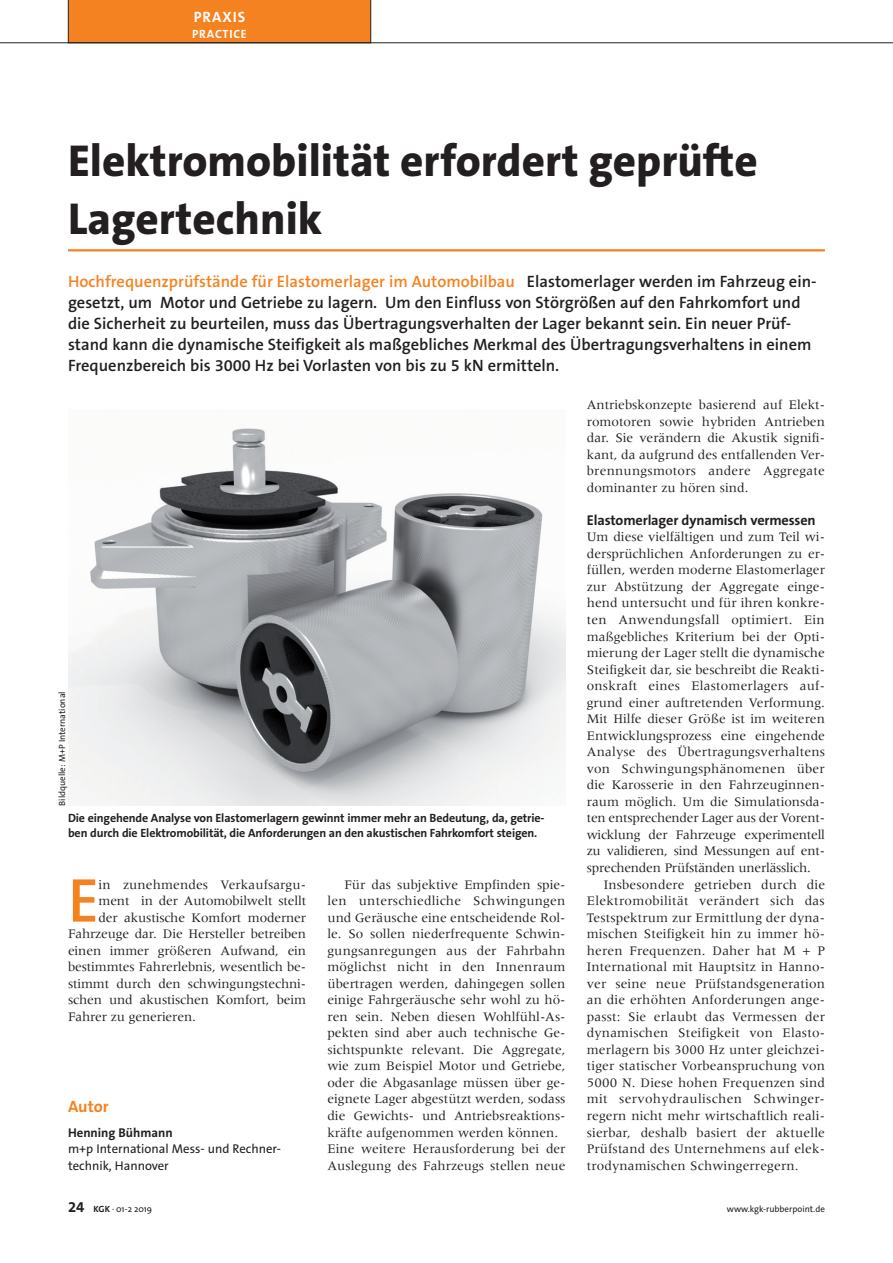
<style>
.page{position:relative;width:893px;height:1263px;background:#fff}
.page>*{position:absolute;margin:0;border:0;box-sizing:border-box;transform-origin:0 0}
._02_gt_bd_in{font:600 62.55px "The Sans Os F";color:#f58220}
._03_tt_st_longware{font:800 45px/58.5px "The Sans Os F";color:#231f20}
._03_tt_vr{font:600 16.5px/21px "The Sans Os F";color:#231f20}
._04_k1_st{font:700 16.5px "The Sans Os F";color:#f58220}
.t1{font:700 15px "The Sans Os F";letter-spacing:.065em;color:#fff}
.t2{font:700 15px "The Sans Os F";color:#231f20}
._02_gt_bd_zw{font:700 14.25px "The Sans Os F";letter-spacing:-.01em;color:#231f20}
._02_gt_bd_ep{font:13.5px/16.5px "Meridien LT Std";letter-spacing:.005em;color:#231f20;text-align:justify}
._02_gt_bd_e0{font:13.5px/16.5px "Meridien LT Std";color:#231f20;text-align:justify}
._02_gt_bd_in-2{font:13.5px "Meridien LT Std";letter-spacing:-.01em;color:#231f20}
._04_k1_bd_e0{font:12.75px/16.5px "The Sans Os F";color:#231f20}
._01_gt_bu_st{font:700 12px/15px "The Sans Os F";letter-spacing:-.01em;color:#231f20}
.t3{font:700 12px "The Sans Os F";letter-spacing:.065em;color:#fff}
._01_gt_bu_qu{font:9px "The Sans Os F";color:#231f20}
.s1{color:#f58220}
.s2{font-weight:700}
</style>
<div class="page">
<div style="left:68px;top:0;width:303px;height:43px;background:#f58220"></div>
<hr style="left:0;top:43px;width:893px;height:1px;background:#231f20">
<img style="left:68px;top:428px;width:498px;height:378px">
<hr style="left:68px;top:249px;width:757px;height:2px;background:#f58220">
<p class="t1" style="left:194px;top:7px;width:53px">PRAXIS</p>
<p class="t3" style="left:192px;top:26px;width:56px">PRACTICE</p>
<p class="_03_tt_st_longware" style="left:68px;top:132px;width:691px">Elektromobilität erfordert geprüfte<br>Lagertechnik</p>
<p class="_03_tt_vr" style="left:68px;top:271px;width:750px"><span class="s1">Hochfrequenzprüfstände für Elastomerlager im Automobilbau</span> Elastomerlager werden im Fahrzeug ein&shy;gesetzt, um Motor und Getriebe zu lagern. Um den Einfluss von Störgrößen auf den Fahrkomfort und die Sicherheit zu beurteilen, muss das Übertragungsverhalten der Lager bekannt sein. Ein neuer Prüf&shy;stand kann die dynamische Steifigkeit als maßgebliches Merkmal des Übertragungsverhaltens in einem Frequenzbereich bis 3000 Hz bei Vorlasten von bis zu 5 kN ermitteln.</p>
<p class="_01_gt_bu_qu" style="left:56px;top:806px;width:116px;rotate:-90deg">Bildquelle: M+P International</p>
<p class="_01_gt_bu_st" style="left:68px;top:811px;width:478px">Die eingehende Analyse von Elastomerlagern gewinnt immer mehr an Bedeutung, da, getrie&shy;ben durch die Elektromobilität, die Anforderungen an den akustischen Fahrkomfort steigen.</p>
<p class="_02_gt_bd_in" style="left:68px;top:860px;width:33px">E</p>
<p class="_02_gt_bd_in-2" style="left:99px;top:877px;width:209px">in zunehmendes Verkaufsargu-</p>
<p class="_02_gt_bd_in-2" style="left:99px;top:893px;width:209px">ment in der Automobilwelt stellt</p>
<p class="_02_gt_bd_in-2" style="left:99px;top:910px;width:209px">der akustische Komfort moderner</p>
<p class="_02_gt_bd_in-2" style="left:68px;top:926px;width:240px">Fahrzeuge dar. Die Hersteller betreiben</p>
<p class="_02_gt_bd_in-2" style="left:68px;top:943px;width:240px">einen immer größeren Aufwand, ein</p>
<p class="_02_gt_bd_in-2" style="left:68px;top:959px;width:240px">bestimmtes Fahrerlebnis, wesentlich be-</p>
<p class="_02_gt_bd_in-2" style="left:68px;top:976px;width:240px">stimmt durch den schwingungstechni-</p>
<p class="_02_gt_bd_in-2" style="left:68px;top:992px;width:240px">schen und akustischen Komfort, beim</p>
<p class="_02_gt_bd_in-2" style="left:68px;top:1009px;width:129px">Fahrer zu generieren.</p>
<p class="_04_k1_st" style="left:68px;top:1095px;width:42px">Autor</p>
<p class="_04_k1_bd_e0" style="left:68px;top:1124px;width:214px"><span class="s2">Henning Bühmann<br></span>m+p International Mess- und Rechner&shy;technik, Hannover</p>
<p class="_02_gt_bd_ep" style="left:327px;top:876px;width:240px;text-indent:17px">Für das subjektive Empfinden spie&shy;len unterschiedliche Schwingungen und Geräusche eine entscheidende Rol&shy;le. So sollen niederfrequente Schwin&shy;gungsanregungen aus der Fahrbahn möglichst nicht in den Innenraum übertragen werden, dahingegen sollen einige Fahrgeräusche sehr wohl zu hö&shy;ren sein. Neben diesen Wohlfühl-As&shy;pekten sind aber auch technische Ge&shy;sichtspunkte relevant. Die Aggregate, wie zum Beispiel Motor und Getriebe, oder die Abgasanlage müssen über ge&shy;eignete Lager abgestützt werden, sodass die Gewichts- und Antriebsreaktions&shy;kräfte aufgenommen werden können.</p>
<p class="_02_gt_bd_e0" style="left:327px;top:1140px;width:240px">Eine weitere Herausforderung bei der<br>Auslegung des Fahrzeugs stellen neue</p>
<p class="_02_gt_bd_e0" style="left:587px;top:396px;width:240px">Antriebskonzepte basierend auf Elekt&shy;romotoren sowie hybriden Antrieben dar. Sie verändern die Akustik signifi&shy;kant, da aufgrund des entfallenden Ver&shy;brennungsmotors andere Aggregate dominanter zu hören sind.</p>
<p class="_02_gt_bd_zw" style="left:587px;top:511px;width:230px">Elastomerlager dynamisch vermessen</p>
<p class="_02_gt_bd_e0" style="left:587px;top:529px;width:240px">Um diese vielfältigen und zum Teil wi&shy;dersprüchlichen Anforderungen zu er&shy;füllen, werden moderne Elastomerlager zur Abstützung der Aggregate einge&shy;hend untersucht und für ihren konkre&shy;ten Anwendungsfall optimiert. Ein maßgebliches Kriterium bei der Opti&shy;mierung der Lager stellt die dynamische Steifigkeit dar, sie beschreibt die Reakti&shy;onskraft eines Elastomerlagers auf&shy;grund einer auftretenden Verformung.<br>Mit Hilfe dieser Größe ist im weiteren Entwicklungsprozess eine eingehende Analyse des Übertragungsverhaltens von Schwingungsphänomenen über die Karosserie in den Fahrzeuginnen&shy;raum möglich. Um die Simulationsda&shy;ten entsprechender Lager aus der Vorent&shy;wicklung der Fahrzeuge experimentell zu validieren, sind Messungen auf ent&shy;sprechenden Prüfständen unerlässlich.</p>
<p class="_02_gt_bd_ep" style="left:587px;top:876px;width:240px;text-indent:17px">Insbesondere getrieben durch die Elektromobilität verändert sich das Testspektrum zur Ermittlung der dyna&shy;mischen Steifigkeit hin zu immer hö&shy;heren Frequenzen. Daher hat M + P International mit Hauptsitz in Hanno&shy;ver seine neue Prüfstandsgeneration an die erhöhten Anforderungen ange&shy;passt: Sie erlaubt das Vermessen der dynamischen Steifigkeit von Elasto&shy;merlagern bis 3000 Hz unter gleichzei&shy;tiger statischer Vorbeanspruchung von 5000 N. Diese hohen Frequenzen sind mit servohydraulischen Schwinger&shy;regern nicht mehr wirtschaftlich reali&shy;sierbar, deshalb basiert der aktuelle Prüfstand des Unternehmens auf elek&shy;trodynamischen Schwingerregern.</p>
<p class="t2" style="left:68px;top:1197px;width:18px">24</p>
<p class="_01_gt_bu_qu" style="left:94px;top:1203px;width:60px"><span class="s2">KGK</span> · 01-2 2019</p>
<p class="_01_gt_bu_qu" style="left:727px;top:1203px;width:100px">www.kgk-rubberpoint.de</p>
</div>
